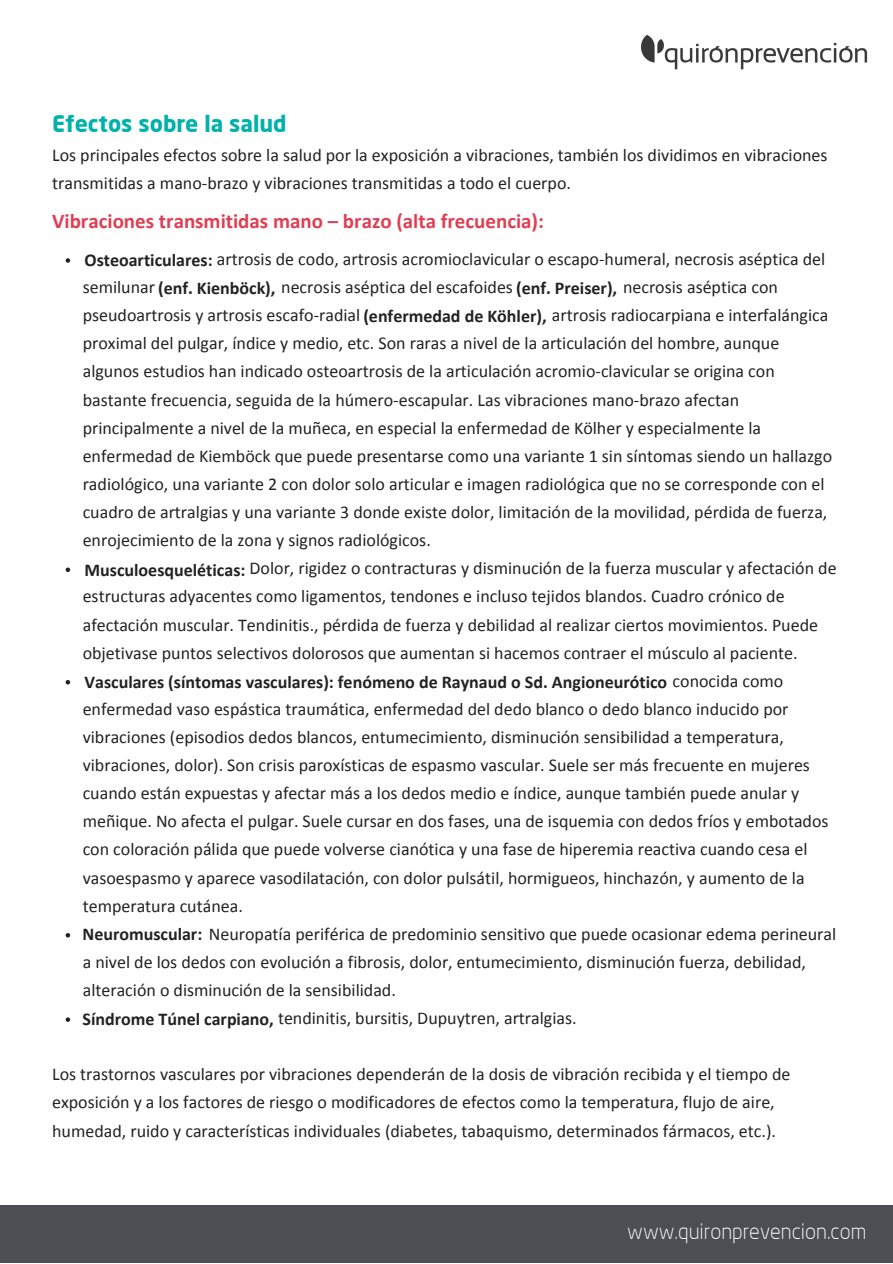
<style>
.page{position:relative;width:893px;height:1264px;background:#fff}
.page>*{position:absolute;margin:0;border:0;box-sizing:border-box;transform-origin:0 0}
.t1{font:700 22.5px "Neo Sans";color:#00b2a9}
.t2{font:700 21px "Calibri";color:#e03e52}
.t3{font:300 21px "Neo Sans";color:#fff}
.t4{font:18px/28px "Calibri";color:#222}
.t5{font:700 18px "Calibri";color:#222}
.s1{font-weight:700}
.s2{font-weight:400}
</style>
<div class="page">
<div style="left:0;top:1205px;width:892px;height:57px;background:#4b4f54"></div>
<img style="left:641px;top:35px;width:227px;height:35px">
<svg style="left:66px;top:258px;width:4px;height:5px"></svg>
<svg style="left:66px;top:567px;width:4px;height:5px"></svg>
<svg style="left:66px;top:680px;width:4px;height:4px"></svg>
<svg style="left:66px;top:933px;width:4px;height:4px"></svg>
<svg style="left:66px;top:1017px;width:4px;height:4px"></svg>
<p class="t1" style="left:52px;top:108px;width:236px">Efectos sobre la salud</p>
<p class="t4" style="left:52px;top:143px;width:777px">Los principales efectos sobre la salud por la exposición a vibraciones, también los dividimos en vibraciones transmitidas a mano-brazo y vibraciones transmitidas a todo el cuerpo.</p>
<p class="t2" style="left:52px;top:212px;width:493px">Vibraciones transmitidas mano – brazo (alta frecuencia):</p>
<p class="t4" style="left:84px;top:246px;width:742px"><span class="s1">Osteoarticulares:</span> artrosis de codo, artrosis acromioclavicular o escapo-humeral, necrosis aséptica del</p>
<p class="t4" style="left:83px;top:274px;width:696px">semilunar <span class="s1">(enf. Kienböck),</span> necrosis aséptica del escafoides <span class="s1">(enf. Preiser),</span> necrosis aséptica con</p>
<p class="t4" style="left:83px;top:303px;width:747px">pseudoartrosis y artrosis escafo-radial <span class="s1">(enfermedad de Köhler),</span> artrosis radiocarpiana e interfalángica</p>
<p class="t4" style="left:83px;top:331px;width:698px">proximal del pulgar, índice y medio, etc. Son raras a nivel de la articulación del hombre, aunque</p>
<p class="t4" style="left:83px;top:359px;width:693px">algunos estudios han indicado osteoartrosis de la articulación acromio-clavicular se origina con</p>
<p class="t4" style="left:83px;top:387px;width:658px">bastante frecuencia, seguida de la húmero-escapular. Las vibraciones mano-brazo afectan</p>
<p class="t4" style="left:83px;top:415px;width:680px">principalmente a nivel de la muñeca, en especial la enfermedad de Kölher y especialmente la</p>
<p class="t4" style="left:83px;top:443px;width:751px">enfermedad de Kiemböck que puede presentarse como una variante 1 sin síntomas siendo un hallazgo</p>
<p class="t4" style="left:83px;top:471px;width:743px">radiológico, una variante 2 con dolor solo articular e imagen radiológica que no se corresponde con el</p>
<p class="t4" style="left:83px;top:499px;width:746px">cuadro de artralgias y una variante 3 donde existe dolor, limitación de la movilidad, pérdida de fuerza,</p>
<p class="t4" style="left:83px;top:527px;width:349px">enrojecimiento de la zona y signos radiológicos.</p>
<p class="t4" style="left:249px;top:555px;width:588px">Dolor, rigidez o contracturas y disminución de la fuerza muscular y afectación de</p>
<p class="t4" style="left:83px;top:584px;width:703px">estructuras adyacentes como ligamentos, tendones e incluso tejidos blandos. Cuadro crónico de</p>
<p class="t4" style="left:83px;top:612px;width:736px">afectación muscular. Tendinitis., pérdida de fuerza y debilidad al realizar ciertos movimientos. Puede</p>
<p class="t4" style="left:83px;top:640px;width:716px">objetivase puntos selectivos dolorosos que aumentan si hacemos contraer el músculo al paciente.</p>
<p class="t5" style="left:84px;top:674px;width:700px">Vasculares (síntomas vasculares): fenómeno de Raynaud o Sd. Angioneurótico <span class="s2">conocida como</span></p>
<p class="t4" style="left:82px;top:696px;width:755px">enfermedad vaso espástica traumática, enfermedad del dedo blanco o dedo blanco inducido por vibraciones (episodios dedos blancos, entumecimiento, disminución sensibilidad a temperatura, vibraciones, dolor). Son crisis paroxísticas de espasmo vascular. Suele ser más frecuente en mujeres cuando están expuestas y afectar más a los dedos medio e índice, aunque también puede anular y meñique. No afecta el pulgar. Suele cursar en dos fases, una de isquemia con dedos fríos y embotados con coloración pálida que puede volverse cianótica y una fase de hiperemia reactiva cuando cesa el vasoespasmo y aparece vasodilatación, con dolor pulsátil, hormigueos, hinchazón, y aumento de la temperatura cutánea.<br><span class="s1">Neuromuscular:</span> Neuropatía periférica de predominio sensitivo que puede ocasionar edema perineural a nivel de los dedos con evolución a fibrosis, dolor, entumecimiento, disminución fuerza, debilidad, alteración o disminución de la sensibilidad.<br><span class="s1">Síndrome Túnel carpiano,</span> tendinitis, bursitis, Dupuytren, artralgias.</p>
<p class="t5" style="left:84px;top:562px;width:162px">Musculoesqueléticas:</p>
<p class="t4" style="left:52px;top:1061px;width:739px">Los trastornos vasculares por vibraciones dependerán de la dosis de vibración recibida y el tiempo de exposición y a los factores de riesgo o modificadores de efectos como la temperatura, flujo de aire, humedad, ruido y características individuales (diabetes, tabaquismo, determinados fármacos, etc.).</p>
<p class="t3" style="left:627px;top:1217px;width:241px">www.quironprevencion.com</p>
</div>
